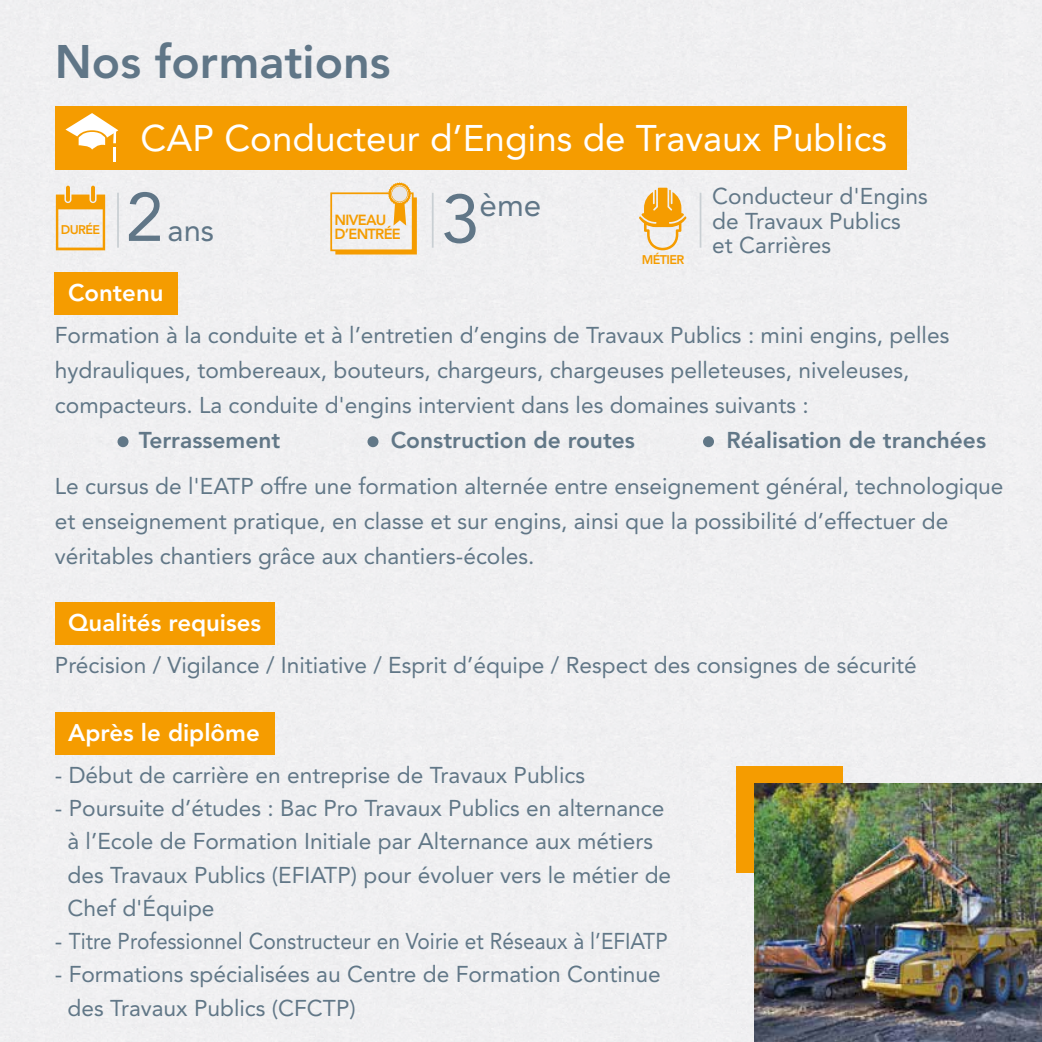
<style>
.page{position:relative;width:1042px;height:1042px;background:#efeff1}
.page>*{position:absolute;margin:0;border:0;box-sizing:border-box;transform-origin:0 0}
.t1{font:800 46.55px "Avenir LT Std";color:#607687}
.t2{font:36.75px "Avenir LT Std";color:#fff}
.t3{font:31.5px "Avenir LT Std";color:#607687}
.t4{font:30.97px "Avenir LT Std";color:#607687}
.t5{font:800 23.97px "Avenir LT Std";color:#fff}
.t6{font:22.75px/35px "Avenir LT Std";color:#617787}
.t7{font:800 22.75px "Avenir LT Std";color:#617787}
.t8{font:800 14.53px "Avenir LT Std";letter-spacing:-.05em;color:#f59c00}
.t9{font:800 12.6px "Avenir LT Std";letter-spacing:-.05em;color:#f59c00}
.s1{font-size:68.08px}
</style>
<div class="page">
<div style="left:55px;top:106px;width:851px;height:63px;background:#f59c00"></div>
<svg style="left:65px;top:113px;width:53px;height:37px"></svg>
<hr style="left:113px;top:147px;width:3px;height:15px;background:#fff">
<hr style="left:432px;top:193px;width:1px;height:55px;background:#c9cfd3">
<hr style="left:117px;top:193px;width:2px;height:55px;background:#c9cfd3">
<hr style="left:699px;top:193px;width:2px;height:55px;background:#c9cfd3">
<svg style="left:639px;top:188px;width:47px;height:62px"></svg>
<div style="left:330px;top:192px;width:83px;height:59px;border:2px solid #f59c00"></div>
<svg style="left:335px;top:181px;width:82px;height:73px"></svg>
<svg style="left:391px;top:186px;width:17px;height:16px"></svg>
<div style="left:392px;top:186px;width:15px;height:16px;background:#e8e7e8;border-radius:50%"></div>
<svg style="left:56px;top:195px;width:49px;height:55px"></svg>
<hr style="left:66px;top:186px;width:4px;height:16px;background:#f59c00;border-radius:2px">
<svg style="left:91px;top:186px;width:4px;height:16px"></svg>
<div style="left:55px;top:273px;width:123px;height:42px;background:#f59c00"></div>
<div style="left:117px;top:436px;width:11px;height:11px;background:#617787;border-radius:50%"></div>
<div style="left:367px;top:436px;width:11px;height:11px;background:#617787;border-radius:50%"></div>
<div style="left:703px;top:436px;width:11px;height:11px;background:#617787;border-radius:50%"></div>
<div style="left:55px;top:712px;width:219px;height:42px;background:#f59c00"></div>
<div style="left:55px;top:602px;width:219px;height:42px;background:#f59c00"></div>
<div style="left:736px;top:766px;width:107px;height:107px;background:#f59c00"></div>
<img style="left:754px;top:783px;width:288px;height:259px">
<h1 class="t1" style="left:55px;top:34px;width:337px">Nos formations</h1>
<h2 class="t2" style="left:141px;top:117px;width:748px">CAP Conducteur d’Engins de Travaux Publics</h2>
<h3 class="t4" style="left:125px;top:212px;width:90px"><span class="s1">2</span>ans</h3>
<h3 class="t3" style="left:442px;top:187px;width:101px"><span class="s1">3</span>ème</h3>
<p class="t6" style="left:712px;top:184px;width:217px;line-height:24.5px">Conducteur d'Engins de Travaux Publics<br>et Carrières</p>
<p class="t8" style="left:334px;top:211px;width:53px">NIVEAU</p>
<p class="t9" style="left:61px;top:223px;width:41px">DURÉE</p>
<p class="t8" style="left:334px;top:225px;width:68px">D’ENTRÉE</p>
<p class="t9" style="left:642px;top:252px;width:44px">MÉTIER</p>
<p class="t5" style="left:68px;top:279px;width:97px">Contenu</p>
<p class="t6" style="left:55px;top:318px;width:896px">Formation à la conduite et à l’entretien d’engins de Travaux Publics : mini engins, pelles hydrauliques, tombereaux, bouteurs, chargeurs, chargeuses pelleteuses, niveleuses, compacteurs. La conduite d'engins intervient dans les domaines suivants :</p>
<p class="t7" style="left:139px;top:427px;width:143px">Terrassement</p>
<p class="t7" style="left:391px;top:427px;width:246px">Construction de routes</p>
<p class="t7" style="left:726px;top:427px;width:261px">Réalisation de tranchées</p>
<p class="t6" style="left:55px;top:468px;width:950px">Le cursus de l'EATP offre une formation alternée entre enseignement général, technologique et enseignement pratique, en classe et sur engins, ainsi que la possibilité d’effectuer de véritables chantiers grâce aux chantiers-écoles.</p>
<p class="t5" style="left:68px;top:608px;width:194px">Qualités requises</p>
<p class="t6" style="left:55px;top:647px;width:863px">Précision / Vigilance / Initiative / Esprit d’équipe / Respect des consignes de sécurité</p>
<p class="t5" style="left:68px;top:718px;width:193px">Après le diplôme</p>
<p class="t6" style="left:55px;top:757px;width:532px">- Début de carrière en entreprise de Travaux Publics</p>
<p class="t6" style="left:67px;top:792px;width:605px;line-height:33.2px;text-indent:-13px">- Poursuite d’études : Bac Pro Travaux Publics en alternance à l’Ecole de Formation Initiale par Alternance aux métiers des Travaux Publics (EFIATP) pour évoluer vers le métier de Chef d'Équipe</p>
<p class="t6" style="left:55px;top:924px;width:614px">- Titre Professionnel Constructeur en Voirie et Réseaux à l’EFIATP</p>
<p class="t6" style="left:67px;top:958px;width:595px;line-height:33.2px;text-indent:-13px">- Formations spécialisées au Centre de Formation Continue des Travaux Publics (CFCTP)</p>
</div>
